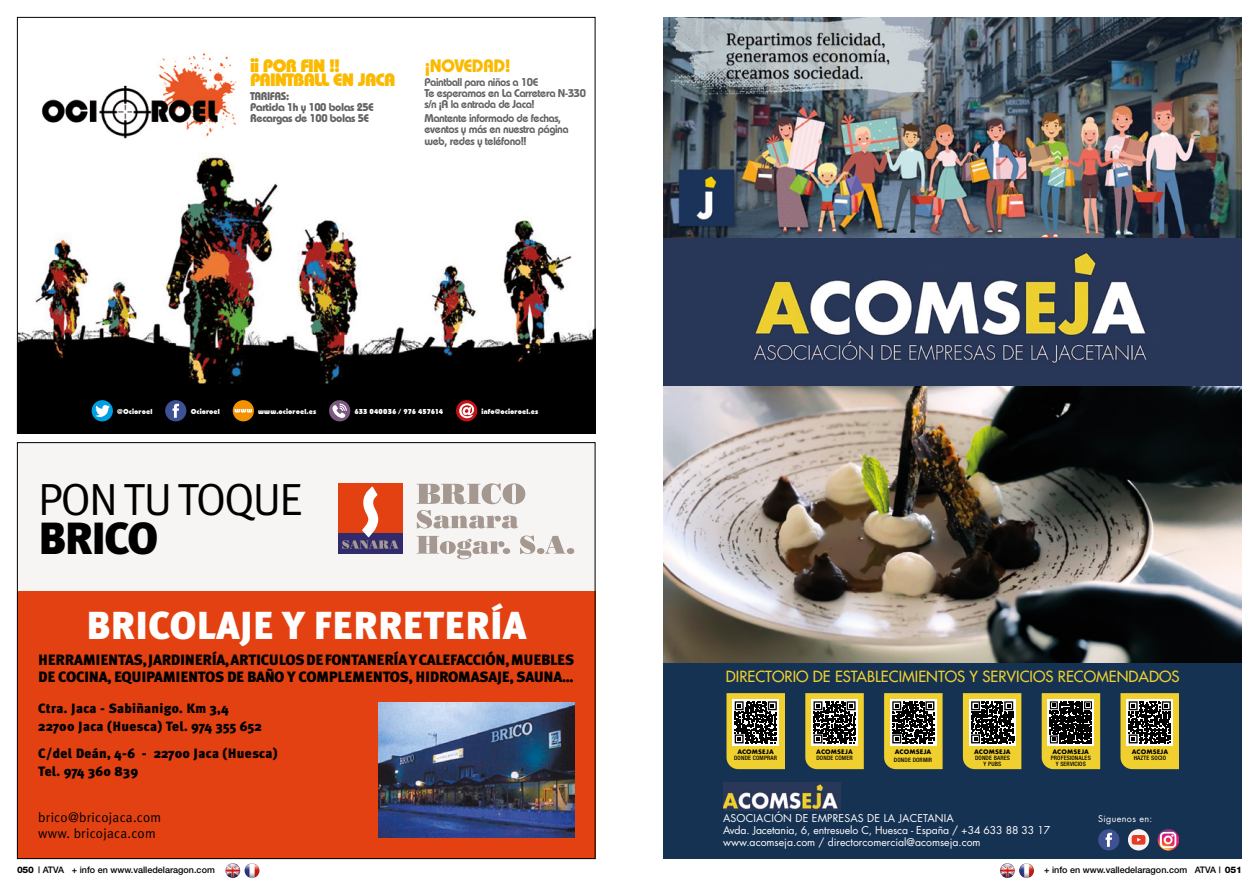
<style>
.page{position:relative;width:1259px;height:893px;background:#fff}
.page>*{position:absolute;margin:0;border:0;box-sizing:border-box;transform-origin:0 0}
.t1{font:45px/39px "Meta Plus Normal";letter-spacing:-.04em;color:#000}
.t2{font:900 39px "Meta Plus";color:#fff}
.t3{font:800 18px/14.1px "Bauhaus";letter-spacing:-.05em;color:#fbba00}
.t4{font:700 18px "Bauhaus";letter-spacing:-.04em;color:#fbba00}
.t5{font:900 15px/16.5px "Meta Plus";letter-spacing:-.02em;color:#000}
.t6{font:15px "Futura";color:#efd02f}
.t7{font:900 13.5px/18px "Meta Plus";letter-spacing:.02em;color:#000}
.t8{font:13.5px/16.2px "Meta Plus Normal";letter-spacing:.02em;color:#000}
.t9{font:600 11.25px/11.2px "Bauhaus";letter-spacing:-.04em;color:#646363}
.t10{font:700 11.25px/11.2px "Bauhaus";letter-spacing:-.04em;color:#646363}
.t11{font:10.5px/12px "Futura";color:#fff}
.t12{font:500 9px "Helvetica Neue";color:#000}
.t13{font:9px "Futura";letter-spacing:.04em;color:#fff}
.t14{font:800 7.2px "Bauhaus";letter-spacing:.01em;color:#fff}
.t15{font:800 7.2px "Bauhaus";letter-spacing:-.01em;color:#fff}
.t16{font:500 condensed 6px/6px "Helvetica Neue";letter-spacing:.025em;color:#000;text-align:center}
.s1{font-family:"Meta Plus";font-weight:900}
.s2{font-family:"Futura";font-weight:700;font-stretch:normal}
.s3{font-weight:800}
.s4{font-style:inherit}
</style>
<div class="page">
<img style="left:244px;top:863px;width:15px;height:15px;border-radius:7px">
<img style="left:225px;top:863px;width:15px;height:15px;border-radius:7px">
<img style="left:1019px;top:863px;width:15px;height:15px;border-radius:7px">
<img style="left:1000px;top:863px;width:15px;height:15px;border-radius:7px">
<img style="left:19px;top:154px;width:574px;height:278px">
<div style="left:165px;top:400px;width:21px;height:21px;background:#3e5293;border-radius:50%"></div>
<svg style="left:173px;top:404px;width:6px;height:14px"></svg>
<div style="left:92px;top:400px;width:21px;height:21px;background:#009fe3;border-radius:50%"></div>
<svg style="left:95px;top:405px;width:15px;height:12px"></svg>
<div style="left:456px;top:400px;width:21px;height:21px;background:#c51315;border-radius:50%"></div>
<svg style="left:459px;top:403px;width:15px;height:15px"></svg>
<div style="left:233px;top:400px;width:21px;height:21px;background:#f39200;border-radius:50%"></div>
<svg style="left:235px;top:409px;width:17px;height:4px"></svg>
<div style="left:329px;top:400px;width:21px;height:21px;background:#7c5980;border-radius:50%"></div>
<svg style="left:332px;top:404px;width:15px;height:14px"></svg>
<svg style="left:41px;top:53px;width:196px;height:86px"></svg>
<div style="left:17px;top:442px;width:578px;height:149px;background:#f7f5f4"></div>
<div style="left:17px;top:591px;width:578px;height:268px;background:#e44112"></div>
<hr style="left:338px;top:533px;width:65px;height:1px;background:#fff">
<div style="left:338px;top:483px;width:65px;height:50px;background:#e44112"></div>
<div style="left:338px;top:534px;width:65px;height:20px;background:#312b6b"></div>
<svg style="left:342px;top:486px;width:57px;height:63px"></svg>
<img style="left:378px;top:703px;width:196px;height:135px">
<svg style="left:417px;top:483px;width:108px;height:21px"></svg>
<svg style="left:417px;top:510px;width:101px;height:18px"></svg>
<svg style="left:417px;top:535px;width:157px;height:24px"></svg>
<img style="left:663px;top:17px;width:579px;height:646px">
<div style="left:663px;top:663px;width:579px;height:196px;background:#163253"></div>
<img style="left:723px;top:782px;width:117px;height:28px">
<div style="left:1098px;top:829px;width:21px;height:21px;background:#3e5293;border-radius:50%"></div>
<svg style="left:1105px;top:833px;width:7px;height:14px"></svg>
<img style="left:1157px;top:829px;width:22px;height:21px">
<svg style="left:1160px;top:832px;width:16px;height:16px"></svg>
<div style="left:1128px;top:829px;width:21px;height:21px;background:#f7f5f4;border-radius:50%"></div>
<svg style="left:1131px;top:835px;width:14px;height:10px"></svg>
<svg style="left:726px;top:693px;width:59px;height:76px;background:#a7984a"></svg>
<svg style="left:805px;top:693px;width:59px;height:76px;background:#a7994a"></svg>
<svg style="left:884px;top:693px;width:58px;height:76px;background:#a69749"></svg>
<svg style="left:963px;top:693px;width:58px;height:76px;background:#a49546"></svg>
<svg style="left:1041px;top:693px;width:59px;height:76px;background:#9b8d3f"></svg>
<svg style="left:1120px;top:693px;width:59px;height:76px;background:#a69749"></svg>
<p class="t3" style="left:250px;top:58px;width:147px">ii POR FIN !!<br>PAINTBALL EN JACA</p>
<p class="t10" style="left:250px;top:90px;width:125px">TARIFAS:<br>Partida 1h y 100 bolas 25E<br>Recargas de 100 bolas 5E</p>
<p class="t4" style="left:424px;top:54px;width:88px">¡NOVEDAD!</p>
<p class="t9" style="left:424px;top:76px;width:163px">Paintball para niños a 10E<br>Te esperamos en La Carretera N-330 s/n ¡A la entrada de Jaca!</p>
<p class="t9" style="left:424px;top:112px;width:146px">Mantente informado de fechas, eventos y más en nuestra página web, redes y teléfono!!</p>
<p class="t14" style="left:117px;top:407px;width:37px">@Ocioroel</p>
<p class="t14" style="left:191px;top:407px;width:31px">Ocioroel</p>
<p class="t14" style="left:258px;top:407px;width:60px">www.ocioroel.es</p>
<p class="t15" style="left:354px;top:407px;width:90px">633 040036 / 976 457614</p>
<p class="t14" style="left:481px;top:407px;width:58px">info@ocioroel.es</p>
<p class="t1" style="left:38px;top:479px;width:266px">PON TU TOQUE<br><span class="s1">BRICO</span></p>
<p class="t2" style="left:86px;top:602px;width:441px">BRICOLAJE Y FERRETERÍA</p>
<p class="t5" style="left:38px;top:652px;width:537px">HERRAMIENTAS, JARDINERÍA, ARTICULOS DE FONTANERÍA Y CALEFACCIÓN, MUEBLES<br>DE COCINA, EQUIPAMIENTOS DE BAÑO Y COMPLEMENTOS, HIDROMASAJE, SAUNA...</p>
<p class="t7" style="left:38px;top:699px;width:225px">Ctra. Jaca - Sabiñanigo. Km 3,4<br>22700 Jaca (Huesca) Tel. 974 355 652</p>
<p class="t7" style="left:38px;top:744px;width:241px">C/del Deán, 4-6 - 22700 Jaca (Huesca)<br>Tel. 974 360 839</p>
<p class="t8" style="left:38px;top:808px;width:124px">brico@bricojaca.com www. bricojaca.com</p>
<p class="t6" style="left:726px;top:667px;width:455px">DIRECTORIO DE ESTABLECIMIENTOS Y SERVICIOS RECOMENDADOS</p>
<p class="t16" style="left:734px;top:749px;width:44px"><span class="s2">ACOMSEJA<br></span>DONDE COMPRAR</p>
<p class="t16" style="left:816px;top:749px;width:38px;text-align:left"><span class="s2">ACOMSEJA<br></span>DONDE COMER</p>
<p class="t16" style="left:894px;top:749px;width:40px;line-height:7.2px;text-align:left"><span class="s2">ACOMSEJA<br></span>DONDE DORMIR</p>
<p class="t16" style="left:974px;top:748px;width:38px"><span class="s2">ACOMSEJA<br></span>DONDE BARES<br>Y PUBS</p>
<p class="t16" style="left:1050px;top:749px;width:42px"><span class="s2">ACOMSEJA<br></span>PROFESIONALES<br>Y SERVICIOS</p>
<p class="t16" style="left:1131px;top:749px;width:38px"><span class="s2">ACOMSEJA<br></span>HAZTE SOCIO</p>
<p class="t11" style="left:723px;top:812px;width:329px">ASOCIACIÓN DE EMPRESAS DE LA JACETANIA<br>Avda. Jacetania, 6, entresuelo C, Huesca - España / +34 633 88 33 17 www.acomseja.com / directorcomercial@acomseja.com</p>
<p class="t13" style="left:1098px;top:812px;width:56px">Siguenos en:</p>
<p class="t12" style="left:17px;top:865px;width:199px"><span class="s3">050</span> <span class="s4">| ATVA</span> + info en www.valledelaragon.com</p>
<p class="t12" style="left:1044px;top:865px;width:199px">+ info en www.valledelaragon.com <span class="s4">ATVA |</span> <span class="s3">051</span></p>
</div>
